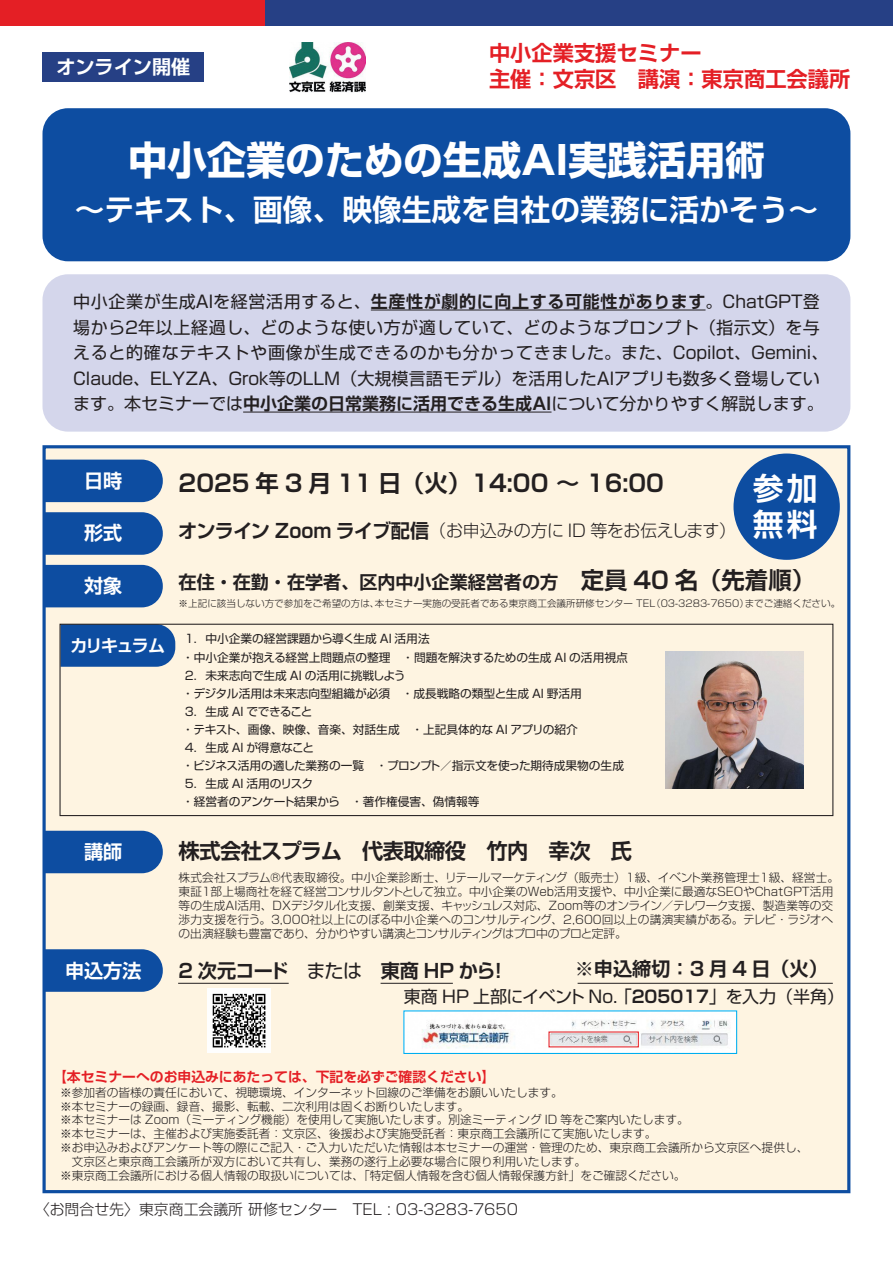
<style>
.page{position:relative;width:893px;height:1263px;background:#fff}
.page>*{position:absolute;margin:0;border:0;box-sizing:border-box;transform-origin:0 0}
.t1{font:700 39.3px "Shin Go Pr 6 N";color:#fff}
.t2{font:700 30.9px/36.2px "Shin Go Pr 6 N De";color:#fff}
.t3{font:700 29.7px "Shin Go Pr 6 N De";color:#fff}
.t4{font:700 23.4px "Shin Go Pr 6 N De";color:#231f20}
.t5{font:700 21.3px/25.5px "Shin Go Pr 6 N De";color:#e41f25}
.t6{font:700 21.3px "Shin Go Pr 6 N De";letter-spacing:-.025em;color:#231f20}
.t7{font:700 19.2px "Shin Go Pr 6 N De";color:#fff}
.t8{font:700 19.2px "Shin Go Pr 6 N De";letter-spacing:-.03em;color:#231f20}
.t9{font:700 19.2px "Shin Go Pr 6 N De";color:#231f20}
.t10{font:700 18px "Shin Go Pr 6 N De";color:#231f20}
.t11{font:16.95px/25.5px "Shin Go Pr 6 N";letter-spacing:.01em;color:#231f20}
.t12{font:300 16.95px "Shin Go Pr 6 N";letter-spacing:-.02em;color:#231f20}
.t13{font:16.95px "Shin Go Pr 6 N";letter-spacing:-.015em;color:#231f20}
.t14{font:700 16.95px "Shin Go Pr 6 N De";letter-spacing:-.09em;color:#fff}
.t15{font:300 14.85px "Shin Go Pr 6 N";color:#231f20}
.t16{font:700 13.8px "Shin Go Pr 6 N De";color:#e41f25}
.t17{font:300 11.7px/13.8px "Shin Go Pr 6 N";color:#231f20}
.t18{font:11.7px/18px "Shin Go Pr 6 N";color:#231f20}
.t19{font:300 9.6px "Shin Go Pr 6 N";color:#231f20}
.s1{font-family:"Shin Go Pr 6 N De";font-weight:700}
.s2{font-family:"Shin Go Pr 6 N De";font-weight:700;font-size:19.2px}
.s3{font-family:"Shin Go Pr 6 N";font-weight:400;font-size:16.95px}
.s4{font-size:23.4px}
.s5{font-family:"Shin Go Pr 6 N";font-weight:400}
</style>
<div class="page">
<div style="left:0;top:0;width:266px;height:26px;background:#e41f25"></div>
<div style="left:266px;top:0;width:627px;height:26px;background:#264085"></div>
<div style="left:43px;top:52px;width:161px;height:30px;background:#264085"></div>
<div style="left:42px;top:108px;width:808px;height:153px;background:#0d4da1;border-radius:26px"></div>
<div style="left:42px;top:445px;width:808px;height:748px;background:#fef4e1;border:3px solid #0d4da1"></div>
<div style="left:42px;top:274px;width:808px;height:158px;background:#d4d6eb;border-radius:26px"></div>
<hr style="left:371px;top:310px;width:334px;height:1px;background:#231f20">
<hr style="left:243px;top:412px;width:308px;height:1px;background:#231f20">
<div style="left:44px;top:831px;width:119px;height:42px;background:#0d4da1"></div>
<div style="left:44px;top:460px;width:119px;height:42px;background:#0d4da1"></div>
<svg style="left:44px;top:512px;width:119px;height:43px;background:#1855a4"></svg>
<div style="left:44px;top:565px;width:119px;height:42px;background:#0d4da1"></div>
<div style="left:733px;top:453px;width:107px;height:107px;background:#0d4da1;border-radius:50%"></div>
<div style="left:62px;top:626px;width:113px;height:41px;background:#0d4da1"></div>
<div style="left:60px;top:624px;width:773px;height:192px;border:1px solid #231f20"></div>
<img style="left:289px;top:43px;width:77px;height:50px">
<svg style="left:44px;top:949px;width:119px;height:43px;background:#1855a4"></svg>
<hr style="left:178px;top:983px;width:111px;height:1px;background:#231f20">
<hr style="left:381px;top:983px;width:72px;height:1px;background:#231f20">
<hr style="left:578px;top:983px;width:255px;height:1px;background:#231f20">
<img style="left:405px;top:1012px;width:330px;height:40px">
<div style="left:403px;top:1010px;width:334px;height:44px;border:1px solid #00aeef"></div>
<img style="left:207px;top:988px;width:64px;height:64px">
<img style="left:665px;top:651px;width:138px;height:138px">
<h3 class="t7" style="left:56px;top:51px;width:135px">オンライン開催</h3>
<h3 class="t5" style="left:489px;top:39px;width:363px">中小企業支援セミナー　<br>主催：文京区　講演：東京商工会議所</h3>
<h1 class="t1" style="left:128px;top:128px;width:638px">中小企業のための生成AI実践活用術</h1>
<h3 class="t3" style="left:75px;top:186px;width:745px">～テキスト、画像、映像生成を自社の業務に活かそう～</h3>
<p class="t11" style="left:73px;top:288px;width:757px">中小企業が生成AIを経営活用すると、<span class="s1">生産性が劇的に向上する可能性があります</span>。ChatGPT登場から2年以上経過し、どのような使い方が適していて、どのようなプロンプト（指示文）を与えると的確なテキストや画像が生成できるのかも分かってきました。また、Copilot、Gemini、Claude、ELYZA、Grok等のLLM（大規模言語モデル）を活用したAIアプリも数多く登場しています。本セミナーでは<span class="s1">中小企業の日常業務に活用できる生成AI</span>について分かりやすく解説します。</p>
<h3 class="t7" style="left:84px;top:465px;width:39px">日時</h3>
<h3 class="t7" style="left:84px;top:517px;width:40px">形式</h3>
<h3 class="t7" style="left:84px;top:570px;width:40px">対象</h3>
<h3 class="t14" style="left:70px;top:632px;width:96px">カリキュラム</h3>
<h3 class="t4" style="left:179px;top:463px;width:487px">2025 年 3 月 11 日（火）14:00 ～ 16:00</h3>
<h3 class="t12" style="left:178px;top:517px;width:560px"><span class="s2">オンライン Zoom ライブ配信</span>（お申込みの方に ID 等をお伝えします）</h3>
<h3 class="t10" style="left:179px;top:568px;width:638px">在住・在勤・在学者、区内中小企業経営者の方<span class="s3">　</span> <span class="s4">定員 40 名（先着順）</span></h3>
<p class="t19" style="left:179px;top:595px;width:663px">※上記に該当しない方で参加をご希望の方は、本セミナー実施の受託者である東京商工会議所研修センター TEL（03-3283-7650）までご連絡ください。</p>
<h2 class="t2" style="left:753px;top:468px;width:66px">参加無料</h2>
<p class="t18" style="left:182px;top:629px;width:447px">１．中小企業の経営課題から導く生成 AI 活用法<br>・中小企業が抱える経営上問題点の整理　・問題を解決するための生成 AI の活用視点<br>２．未来志向で生成 AI の活用に挑戦しよう<br>・デジタル活用は未来志向型組織が必須　・成長戦略の類型と生成 AI 野活用<br>３．生成 AI でできること<br>・テキスト、画像、映像、音楽、対話生成　・上記具体的な AI アプリの紹介<br>４．生成 AI が得意なこと<br>・ビジネス活用の適した業務の一覧　・プロンプト／指示文を使った期待成果物の生成<br>５．生成 AI 活用のリスク<br>・経営者のアンケート結果から　・著作権侵害、偽情報等</p>
<h3 class="t7" style="left:84px;top:836px;width:40px">講師</h3>
<h3 class="t6" style="left:179px;top:833px;width:455px">株式会社スプラム　代表取締役　竹内　幸次　氏</h3>
<p class="t17" style="left:179px;top:870px;width:662px">株式会社スプラム®代表取締役。中小企業診断士、リテールマーケティング（販売士）1級、イベント業務管理士1級、経営士。東証１部上場商社を経て経営コンサルタントとして独立。中小企業のWeb活用支援や、中小企業に最適なSEOやChatGPT活用等の生成AI活用、DXデジタル化支援、創業支援、キャッシュレス対応、Zoom等のオンライン／テレワーク支援、製造業等の交渉力支援を行う。3,000社以上にのぼる中小企業へのコンサルティング、2,600回以上の講演実績がある。テレビ・ラジオへの出演経験も豊富であり、分かりやすい講演とコンサルティングはプロ中のプロと定評。</p>
<h3 class="t7" style="left:65px;top:954px;width:78px">申込方法</h3>
<h3 class="t8" style="left:179px;top:954px;width:331px">2 次元コード　<span class="s5">または</span>　東商 HP から！</h3>
<h3 class="t9" style="left:575px;top:953px;width:254px">※申込締切：3 月 4 日（火）</h3>
<h3 class="t13" style="left:404px;top:982px;width:442px">東商 HP 上部にイベント No. 「<span class="s1">205017</span>」を入力（半角）</h3>
<p class="t16" style="left:53px;top:1065px;width:444px">【本セミナーへのお申込みにあたっては、下記を必ずご確認ください】</p>
<p class="t17" style="left:60px;top:1084px;width:750px">※参加者の皆様の責任において、視聴環境、インターネット回線のご準備をお願いいたします。<br>※本セミナーの録画、録音、撮影、転載、二次利用は固くお断りいたします。<br>※本セミナーは Zoom（ミーティング機能）を使用して実施いたします。別途ミーティング ID 等をご案内いたします。<br>※本セミナーは、主催および実施委託者：文京区、後援および実施受託者：東京商工会議所にて実施いたします。<br>※お申込みおよびアンケート等の際にご記入・ご入力いただいた情報は本セミナーの運営・管理のため、東京商工会議所から文京区へ提供し、　文京区と東京商工会議所が双方において共有し、業務の遂行上必要な場合に限り利用いたします。<br>※東京商工会議所における個人情報の取扱いについては、「特定個人情報を含む個人情報保護方針」をご確認ください。</p>
<p class="t15" style="left:35px;top:1197px;width:485px">〈お問合せ先〉東京商工会議所 研修センター　TEL : 03-3283-7650</p>
</div>
